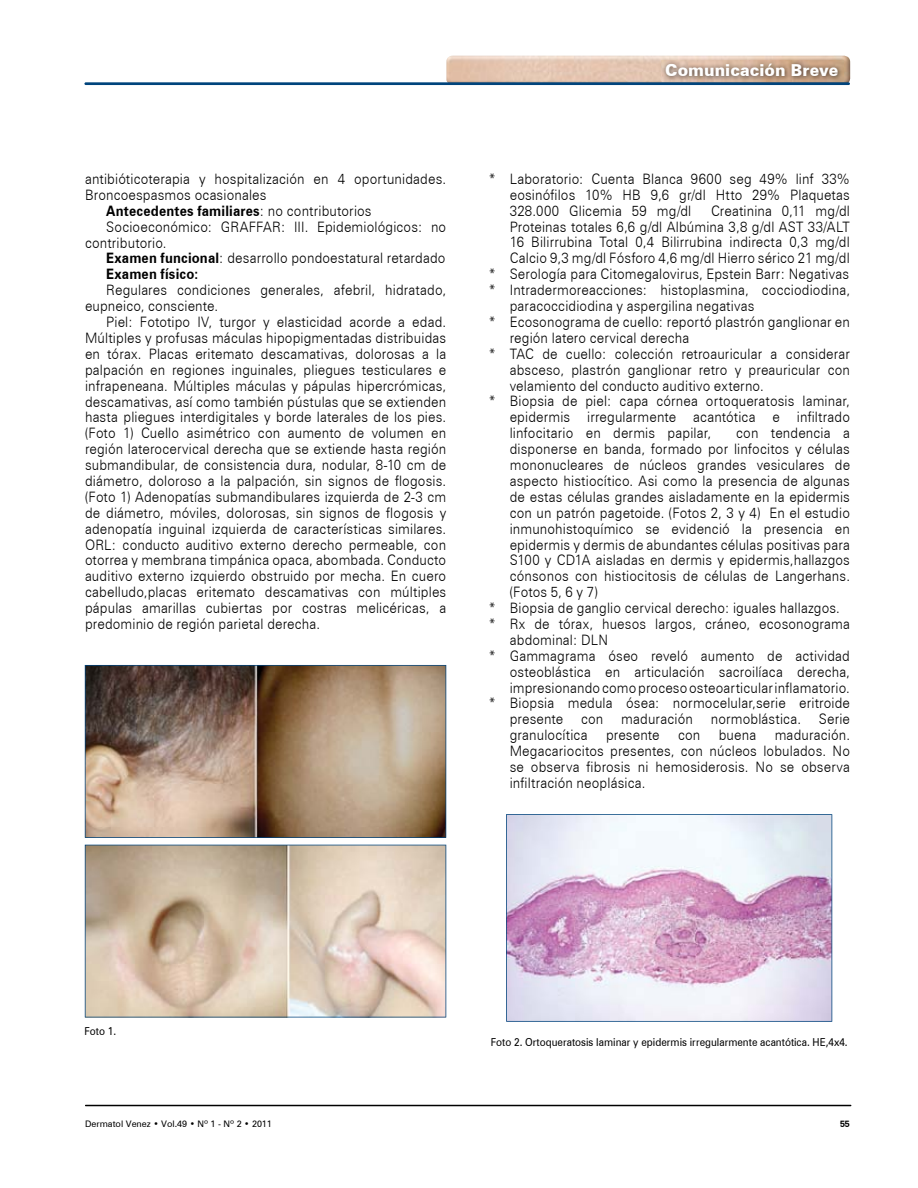
<style>
.page{position:relative;width:918px;height:1188px;background:#fff}
.page>*{position:absolute;margin:0;border:0;box-sizing:border-box;transform-origin:0 0}
.t1{font:900 16.5px "Zurich BT";letter-spacing:.005em;color:#fff}
.t2{font:300 14.4px/15.9px "Zurich BT";letter-spacing:.01em;color:#000;text-align:justify;scale:.92 1}
.t3{font:700 14.4px "Zurich BT";letter-spacing:.015em;color:#000;scale:.92 1}
.t4{font:10.95px "Zurich BT";color:#000;scale:.91 1}
.t5{font:9px "Zurich BT";color:#000}
.t6{font:700 9px "Zurich BT";color:#000}
.s1{font-weight:300}
.s2{font-weight:700}
</style>
<div class="page">
<img style="left:446px;top:56px;width:404px;height:26px">
<hr style="left:84px;top:82px;width:766px;height:3px;background:#00447c">
<hr style="left:85px;top:1105px;width:766px;height:1px;background:#000">
<img style="left:662px;top:60px;width:181px;height:21px">
<svg style="left:85px;top:665px;width:361px;height:173px;background:#9b836e"></svg>
<svg style="left:85px;top:845px;width:361px;height:172px;background:#d3c0ad"></svg>
<svg style="left:506px;top:814px;width:326px;height:208px"></svg>
<p class="t2" style="left:85px;top:171px;width:394px">antibióticoterapia y hospitalización en 4 oportunidades.</p>
<p class="t2" style="left:85px;top:187px;width:199px">Broncoespasmos ocasionales</p>
<p class="t3" style="left:106px;top:202px;width:290px">Antecedentes familiares<span class="s1">: no contributorios</span></p>
<p class="t2" style="left:106px;top:218px;width:371px">Socioeconómico: GRAFFAR: III. Epidemiológicos: no</p>
<p class="t2" style="left:85px;top:234px;width:90px">contributorio.</p>
<p class="t2" style="left:106px;top:250px;width:370px"><span class="s2">Examen funcional</span>: desarrollo pondoestatural retardado</p>
<p class="t3" style="left:106px;top:265px;width:102px">Examen físico:</p>
<p class="t2" style="left:85px;top:282px;width:394px;text-indent:21px">Regulares condiciones generales, afebril, hidratado, eupneico, consciente.</p>
<p class="t2" style="left:85px;top:314px;width:394px;text-indent:21px">Piel: Fototipo IV, turgor y elasticidad acorde a edad.<br>Múltiples y profusas máculas hipopigmentadas distribuidas en tórax. Placas eritemato descamativas, dolorosas a la palpación en regiones inguinales, pliegues testiculares e infrapeneana. Múltiples máculas y pápulas hipercrómicas, descamativas, así como también pústulas que se extienden hasta pliegues interdigitales y borde laterales de los pies. (Foto 1) Cuello asimétrico con aumento de volumen en región laterocervical derecha que se extiende hasta región submandibular, de consistencia dura, nodular, 8-10 cm de diámetro, doloroso a la palpación, sin signos de flogosis. (Foto 1) Adenopatías submandibulares izquierda de 2-3 cm de diámetro, móviles, dolorosas, sin signos de flogosis y adenopatía inguinal izquierda de características similares.<br>ORL: conducto auditivo externo derecho permeable, con otorrea y membrana timpánica opaca, abombada. Conducto auditivo externo izquierdo obstruido por mecha. En cuero cabelludo,placas eritemato descamativas con múltiples pápulas amarillas cubiertas por costras melicéricas, a predominio de región parietal derecha.</p>
<p class="t1" style="left:665px;top:60px;width:175px">Comunicación Breve</p>
<p class="t2" style="left:510px;top:171px;width:371px;text-indent:-21px">* Laboratorio: Cuenta Blanca 9600 seg 49% linf 33% eosinófilos 10% HB 9,6 gr/dl Htto 29% Plaquetas 328.000 Glicemia 59 mg/dl</p>
<p class="t2" style="left:711px;top:202px;width:152px">Creatinina 0,11 mg/dl</p>
<p class="t2" style="left:510px;top:218px;width:371px">Proteinas totales 6,6 g/dl Albúmina 3,8 g/dl AST 33/ALT</p>
<p class="t2" style="left:510px;top:234px;width:371px">16 Bilirrubina Total 0,4 Bilirrubina indirecta 0,3 mg/dl</p>
<p class="t2" style="left:510px;top:250px;width:371px">Calcio 9,3 mg/dl Fósforo 4,6 mg/dl Hierro sérico 21 mg/dl</p>
<p class="t2" style="left:489px;top:266px;width:393px">* Serología para Citomegalovirus, Epstein Barr: Negativas</p>
<p class="t2" style="left:489px;top:282px;width:394px">* Intradermoreacciones: histoplasmina, cocciodiodina,</p>
<p class="t2" style="left:510px;top:298px;width:267px">paracoccidiodina y aspergilina negativas</p>
<p class="t2" style="left:489px;top:314px;width:394px">* Ecosonograma de cuello: reportó plastrón ganglionar en</p>
<p class="t2" style="left:510px;top:330px;width:197px">región latero cervical derecha</p>
<p class="t2" style="left:489px;top:346px;width:394px">* TAC de cuello: colección retroauricular a considerar</p>
<p class="t2" style="left:510px;top:361px;width:371px">absceso, plastrón ganglionar retro y preauricular con</p>
<p class="t2" style="left:510px;top:377px;width:278px">velamiento del conducto auditivo externo.</p>
<p class="t2" style="left:489px;top:393px;width:394px">* Biopsia de piel: capa córnea ortoqueratosis laminar,</p>
<p class="t2" style="left:510px;top:409px;width:371px">epidermis irregularmente acantótica e infiltrado</p>
<p class="t2" style="left:510px;top:425px;width:221px">linfocitario en dermis papilar,</p>
<p class="t2" style="left:736px;top:425px;width:125px">con tendencia a</p>
<p class="t2" style="left:510px;top:441px;width:371px">disponerse en banda, formado por linfocitos y células</p>
<p class="t2" style="left:510px;top:457px;width:371px">mononucleares de núcleos grandes vesiculares de</p>
<p class="t2" style="left:510px;top:473px;width:371px">aspecto histiocítico. Asi como la presencia de algunas</p>
<p class="t2" style="left:510px;top:489px;width:371px">de estas células grandes aisladamente en la epidermis</p>
<p class="t2" style="left:510px;top:505px;width:371px">con un patrón pagetoide. (Fotos 2, 3 y 4) En el estudio</p>
<p class="t2" style="left:510px;top:520px;width:371px">inmunohistoquímico se evidenció la presencia en</p>
<p class="t2" style="left:510px;top:536px;width:371px">epidermis y dermis de abundantes células positivas para</p>
<p class="t2" style="left:510px;top:552px;width:371px">S100 y CD1A aisladas en dermis y epidermis,hallazgos</p>
<p class="t2" style="left:510px;top:568px;width:371px">cónsonos con histiocitosis de células de Langerhans.</p>
<p class="t2" style="left:510px;top:584px;width:97px">(Fotos 5, 6 y 7)</p>
<p class="t2" style="left:489px;top:600px;width:383px">* Biopsia de ganglio cervical derecho: iguales hallazgos.</p>
<p class="t2" style="left:489px;top:616px;width:394px">* Rx de tórax, huesos largos, cráneo, ecosonograma</p>
<p class="t2" style="left:510px;top:632px;width:108px">abdominal: DLN</p>
<p class="t2" style="left:489px;top:648px;width:394px">* Gammagrama óseo reveló aumento de actividad</p>
<p class="t2" style="left:510px;top:664px;width:371px">osteoblástica en articulación sacroilíaca derecha,</p>
<p class="t2" style="left:510px;top:679px;width:371px">impresionando como proceso osteoarticular inflamatorio.</p>
<p class="t2" style="left:489px;top:695px;width:394px">* Biopsia medula ósea: normocelular,serie eritroide</p>
<p class="t2" style="left:510px;top:711px;width:371px">presente con maduración normoblástica. Serie</p>
<p class="t2" style="left:510px;top:727px;width:86px">granulocítica</p>
<p class="t2" style="left:606px;top:727px;width:60px">presente</p>
<p class="t2" style="left:678px;top:727px;width:26px">con</p>
<p class="t2" style="left:719px;top:727px;width:42px">buena</p>
<p class="t2" style="left:510px;top:727px;width:371px;text-indent:265px">maduración.<br>Megacariocitos presentes, con núcleos lobulados. No se observa fibrosis ni hemosiderosis. No se observa infiltración neoplásica.</p>
<p class="t4" style="left:84px;top:1024px;width:36px">Foto 1.</p>
<p class="t4" style="left:491px;top:1035px;width:394px">Foto 2. Ortoqueratosis laminar y epidermis irregularmente acantótica. HE,4x4.</p>
<p class="t5" style="left:85px;top:1118px;width:188px">Dermatol Venez • Vol.49 • Nº 1 - Nº 2 • 2011</p>
<p class="t6" style="left:840px;top:1118px;width:11px">55</p>
</div>
